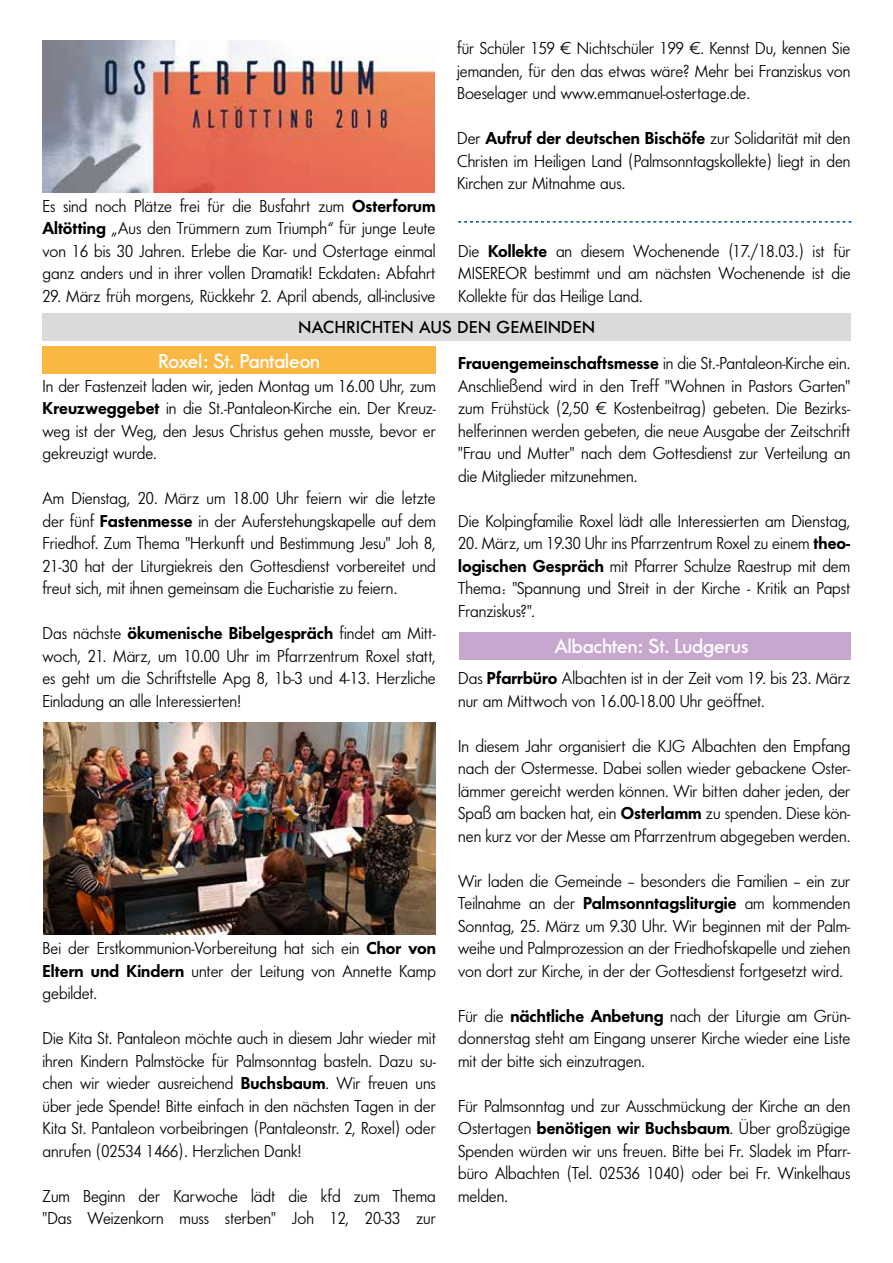
<style>
.page{position:relative;width:893px;height:1263px;background:#fff}
.page>*{position:absolute;margin:0;border:0;box-sizing:border-box;transform-origin:0 0}
.t1{font:500 21px "Futura No 2 D";color:#fff}
.t2{font:18px/22.5px "Futura No 2 D Boo";color:#000;text-align:justify}
.t3{font:18px "Futura No 2 D Dem Bol";color:#000}
.t4{font:500 18px "Futura No 2 D";letter-spacing:.03em;color:#000}
.s1{font-family:"Futura No 2 D Boo"}
.s2{font-family:"Futura No 2 D Dem Bol"}
</style>
<div class="page">
<div style="left:459px;top:632px;width:391px;height:28px;background:#c8a7cf"></div>
<img style="left:43px;top:722px;width:392px;height:212px">
<img style="left:43px;top:40px;width:392px;height:152px">
<svg style="left:458px;top:221px;width:393px;height:2px"></svg>
<div style="left:43px;top:313px;width:808px;height:28px;background:#dadada"></div>
<div style="left:43px;top:346px;width:393px;height:28px;background:#fab842"></div>
<p class="t2" style="left:457px;top:37px;width:395px">für Schüler 159 € Nichtschüler 199 €. Kennst Du, kennen Sie jemanden, für den das etwas wäre? Mehr bei Franziskus von Boeselager und www.emmanuel-ostertage.de.</p>
<p class="t3" style="left:457px;top:128px;width:395px"><span class="s1">Der</span> Aufruf der deutschen Bischöfe <span class="s1">zur Solidarität mit den</span></p>
<p class="t2" style="left:457px;top:149px;width:395px">Christen im Heiligen Land (Palmsonntagskollekte) liegt in den<br>Kirchen zur Mitnahme aus.</p>
<p class="t2" style="left:43px;top:194px;width:395px">Es sind noch Plätze frei für die Busfahrt zum <span class="s2">Osterforum Altötting</span> „Aus den Trümmern zum Triumph“ für junge Leute von 16 bis 30 Jahren. Erlebe die Kar- und Ostertage einmal ganz anders und in ihrer vollen Dramatik! Eckdaten: Abfahrt</p>
<p class="t2" style="left:43px;top:284px;width:394px">29. März früh morgens, Rückkehr 2. April abends, all-inclusive</p>
<p class="t2" style="left:458px;top:239px;width:394px">Die <span class="s2">Kollekte</span> an diesem Wochenende (17./18.03.) ist für MISEREOR bestimmt und am nächsten Wochenende ist die Kollekte für das Heilige Land.</p>
<p class="t4" style="left:298px;top:316px;width:298px">NACHRICHTEN AUS DEN GEMEINDEN</p>
<p class="t1" style="left:158px;top:349px;width:163px">Roxel: St. Pantaleon</p>
<p class="t2" style="left:458px;top:352px;width:394px"><span class="s2">Frauengemeinschaftsmesse</span> in die St.-Pantaleon-Kirche ein.<br>Anschließend wird in den Treff "Wohnen in Pastors Garten" zum Frühstück (2,50 € Kostenbeitrag) gebeten. Die Bezirks&shy;helferinnen werden gebeten, die neue Ausgabe der Zeitschrift "Frau und Mutter" nach dem Gottesdienst zur Verteilung an die Mitglieder mitzunehmen.</p>
<p class="t2" style="left:458px;top:509px;width:394px">Die Kolpingfamilie Roxel lädt alle Interessierten am Dienstag,</p>
<p class="t2" style="left:458px;top:532px;width:394px">20. März, um 19.30 Uhr ins Pfarrzentrum Roxel zu einem <span class="s2">theo&shy;logischen Gespräch</span> mit Pfarrer Schulze Raestrup mit dem Thema: "Spannung und Streit in der Kirche - Kritik an Papst Franziskus?".</p>
<p class="t2" style="left:43px;top:374px;width:395px">In der Fastenzeit laden wir, jeden Montag um 16.00 Uhr, zum <span class="s2">Kreuzweggebet</span> in die St.-Pantaleon-Kirche ein. Der Kreuz&shy;weg ist der Weg, den Jesus Christus gehen musste, bevor er gekreuzigt wurde.</p>
<p class="t2" style="left:43px;top:487px;width:395px">Am Dienstag, 20. März um 18.00 Uhr feiern wir die letzte der fünf <span class="s2">Fastenmesse</span> in der Auferstehungskapelle auf dem Friedhof. Zum Thema "Herkunft und Bestimmung Jesu" Joh 8, 21-30 hat der Liturgiekreis den Gottesdienst vorbereitet und freut sich, mit ihnen gemeinsam die Eucharistie zu feiern.</p>
<p class="t3" style="left:43px;top:623px;width:395px"><span class="s1">Das nächste</span> ökumenische Bibelgespräch <span class="s1">findet am Mitt-</span></p>
<p class="t2" style="left:43px;top:644px;width:395px">woch, 21. März, um 10.00 Uhr im Pfarrzentrum Roxel statt, es geht um die Schriftstelle Apg 8, 1b-3 und 4-13. Herzliche Einladung an alle Interessierten!</p>
<p class="t1" style="left:554px;top:634px;width:196px">Albachten: St. Ludgerus</p>
<p class="t2" style="left:458px;top:667px;width:394px">Das <span class="s2">Pfarrbüro</span> Albachten ist in der Zeit vom 19. bis 23. März nur am Mittwoch von 16.00-18.00 Uhr geöffnet.</p>
<p class="t2" style="left:458px;top:734px;width:394px">In diesem Jahr organisiert die KJG Albachten den Empfang nach der Ostermesse. Dabei sollen wieder gebackene Oster&shy;lämmer gereicht werden können. Wir bitten daher jeden, der Spaß am backen hat, ein <span class="s2">Osterlamm</span> zu spenden. Diese kön&shy;nen kurz vor der Messe am Pfarrzentrum abgegeben werden.</p>
<p class="t2" style="left:458px;top:869px;width:394px">Wir laden die Gemeinde – besonders die Familien – ein zur Teilnahme an der <span class="s2">Palmsonntagsliturgie</span> am kommenden Sonntag, 25. März um 9.30 Uhr. Wir beginnen mit der Palm&shy;weihe und Palmprozession an der Friedhofskapelle und ziehen von dort zur Kirche, in der der Gottesdienst fortgesetzt wird.</p>
<p class="t2" style="left:458px;top:1004px;width:394px">Für die <span class="s2">nächtliche Anbetung</span> nach der Liturgie am Grün&shy;donnerstag steht am Eingang unserer Kirche wieder eine Liste mit der bitte sich einzutragen.</p>
<p class="t2" style="left:458px;top:1094px;width:394px">Für Palmsonntag und zur Ausschmückung der Kirche an den Ostertagen <span class="s2">benötigen wir Buchsbaum</span>. Über großzügige Spenden würden wir uns freuen. Bitte bei Fr. Sladek im Pfarr&shy;büro Albachten (Tel. 02536 1040) oder bei Fr. Winkelhaus melden.</p>
<p class="t2" style="left:43px;top:937px;width:395px">Bei der Erstkommunion-Vorbereitung hat sich ein <span class="s2">Chor von Eltern und Kindern</span> unter der Leitung von Annette Kamp gebildet.</p>
<p class="t2" style="left:43px;top:1027px;width:395px">Die Kita St. Pantaleon möchte auch in diesem Jahr wieder mit ihren Kindern Palmstöcke für Palmsonntag basteln. Dazu su&shy;chen wir wieder ausreichend <span class="s2">Buchsbaum</span>. Wir freuen uns über jede Spende! Bitte einfach in den nächsten Tagen in der Kita St. Pantaleon vorbeibringen (Pantaleonstr. 2, Roxel) oder anrufen (02534 1466). Herzlichen Dank!</p>
<p class="t2" style="left:43px;top:1184px;width:395px">Zum Beginn der Karwoche lädt die kfd zum Thema "Das Weizenkorn muss sterben" Joh 12, 20-33 zur</p>
</div>
